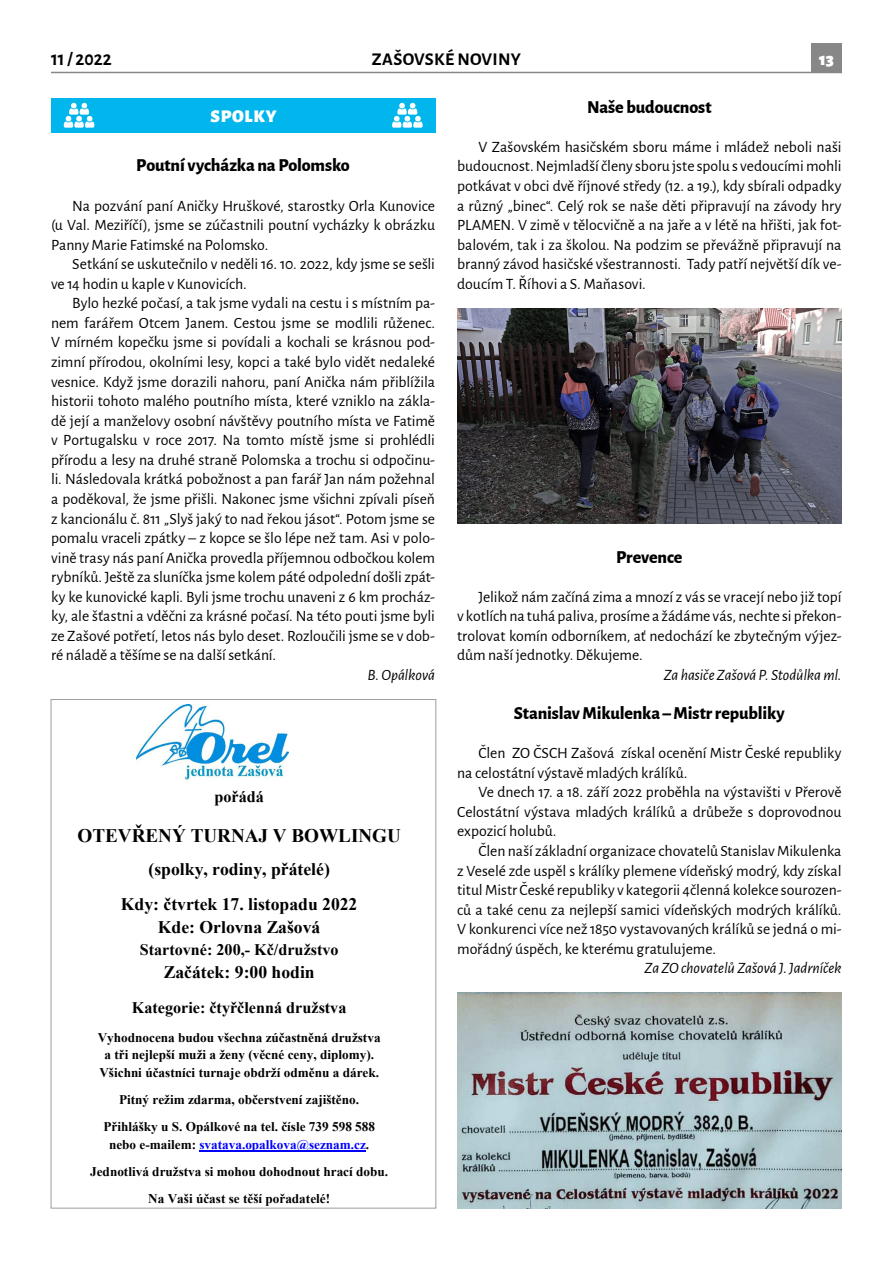
<style>
.page{position:relative;width:893px;height:1263px;background:#fff}
.page>*{position:absolute;margin:0;border:0;box-sizing:border-box;transform-origin:0 0}
.t1{font:700 19.2px "Times New Roman";color:#000}
.t2{font:800 18px "Alegreya Sans";letter-spacing:-.01em;color:#000}
.t3{font:700 18px "Alegreya Sans";letter-spacing:.015em;color:#000}
.t4{font:900 18px "Alegreya Sans";letter-spacing:.045em;color:#fff}
.t5{font:700 17.7px/34.7px "Times New Roman";color:#000;text-align:center}
.t6{font:700 16.2px "Times New Roman";color:#000}
.t7{font:15.75px/19.5px "Alegreya Sans";color:#000;text-align:justify}
.t8{font:italic 15.75px "Alegreya Sans";letter-spacing:-.005em;color:#000}
.t9{font:700 13.2px/17.5px "Times New Roman";color:#000;text-align:center}
.s1{color:#00f}
</style>
<div class="page">
<div style="left:811px;top:43px;width:31px;height:30px;background:#878787"></div>
<hr style="left:51px;top:72px;width:791px;height:1px;background:#878787">
<div style="left:51px;top:98px;width:385px;height:34px;background:#00b6ed"></div>
<svg style="left:64px;top:103px;width:30px;height:25px"></svg>
<svg style="left:392px;top:103px;width:31px;height:25px"></svg>
<hr style="left:199px;top:1150px;width:167px;height:1px;background:#00f">
<img style="left:137px;top:705px;width:151px;height:75px">
<img style="left:457px;top:308px;width:385px;height:215px">
<img style="left:457px;top:993px;width:385px;height:215px">
<p class="t3" style="left:51px;top:46px;width:62px">11 / 2022</p>
<p class="t3" style="left:372px;top:46px;width:151px">ZAŠOVSKÉ NOVINY</p>
<p class="t4" style="left:819px;top:45px;width:16px">13</p>
<p class="t4" style="left:210px;top:102px;width:67px">spolky</p>
<p class="t2" style="left:136px;top:152px;width:215px">Poutní vycházka na Polomsko</p>
<p class="t7" style="left:51px;top:195px;width:386px;text-indent:21px">Na pozvání paní Aničky Hruškové, starostky Orla Kunovice (u Val. Meziříčí), jsme se zúčastnili poutní vycházky k obrázku Panny Marie Fatimské na Polomsko.</p>
<p class="t7" style="left:51px;top:254px;width:386px;text-indent:21px">Setkání se uskutečnilo v neděli 16. 10. 2022, kdy jsme se sešli ve 14 hodin u kaple v Kunovicích.</p>
<p class="t7" style="left:51px;top:293px;width:386px;text-indent:21px">Bylo hezké počasí, a tak jsme vydali na cestu i s místním pa&shy;nem farářem Otcem Janem. Cestou jsme se modlili růženec.<br>V mírném kopečku jsme si povídali a kochali se krásnou pod&shy;zimní přírodou, okolními lesy, kopci a také bylo vidět nedaleké vesnice. Když jsme dorazili nahoru, paní Anička nám přiblížila historii tohoto malého poutního místa, které vzniklo na zákla&shy;dě její a manželovy osobní návštěvy poutního místa ve Fatimě v Portugalsku v roce 2017. Na tomto místě jsme si prohlédli přírodu a lesy na druhé straně Polomska a trochu si odpočinu&shy;li. Následovala krátká pobožnost a pan farář Jan nám požehnal a poděkoval, že jsme přišli. Nakonec jsme všichni zpívali píseň z kancionálu č. 811 „Slyš jaký to nad řekou jásot“. Potom jsme se pomalu vraceli zpátky – z kopce se šlo lépe než tam. Asi v polo&shy;vině trasy nás paní Anička provedla příjemnou odbočkou kolem rybníků. Ještě za sluníčka jsme kolem páté odpolední došli zpát&shy;ky ke kunovické kapli. Byli jsme trochu unaveni z 6 km procház&shy;ky, ale šťastni a vděčni za krásné počasí. Na této pouti jsme byli ze Zašové potřetí, letos nás bylo deset. Rozloučili jsme se v dob&shy;ré náladě a těšíme se na další setkání.</p>
<p class="t8" style="left:367px;top:664px;width:69px">B. Opálková</p>
<p class="t6" style="left:214px;top:785px;width:51px">pořádá</p>
<p class="t1" style="left:78px;top:821px;width:325px">OTEVŘENÝ TURNAJ V BOWLINGU</p>
<p class="t5" style="left:121px;top:851px;width:238px">(spolky, rodiny, přátelé)<br>Kdy: čtvrtek 17. listopadu 2022</p>
<p class="t5" style="left:158px;top:909px;width:164px">Kde: Orlovna Zašová</p>
<p class="t6" style="left:140px;top:938px;width:200px">Startovné: 200,- Kč/družstvo</p>
<p class="t5" style="left:164px;top:954px;width:152px">Začátek: 9:00 hodin</p>
<p class="t6" style="left:132px;top:996px;width:216px">Kategorie: čtyřčlenná družstva</p>
<p class="t9" style="left:98px;top:1028px;width:284px">Vyhodnocena budou všechna zúčastněná družstva a tři nejlepší muži a ženy (věcné ceny, diplomy).<br>Všichni účastníci turnaje obdrží odměnu a dárek.</p>
<p class="t9" style="left:103px;top:1085px;width:273px;line-height:27.3px">Pitný režim zdarma, občerstvení zajištěno.<br>Přihlášky u S. Opálkové na tel. čísle 739 598 588</p>
<p class="t9" style="left:90px;top:1130px;width:299px;line-height:27.2px">nebo e-mailem: <span class="s1">svatava.opalkova@seznam.cz</span>.<br>Jednotlivá družstva si mohou dohodnout hrací dobu.<br>Na Vaši účast se těší pořadatelé!</p>
<p class="t2" style="left:587px;top:93px;width:126px">Naše budoucnost</p>
<p class="t7" style="left:457px;top:136px;width:386px;text-indent:21px">V Zašovském hasičském sboru máme i mládež neboli naši budoucnost. Nejmladší členy sboru jste spolu s vedoucími mohli potkávat v obci dvě říjnové středy (12. a 19.), kdy sbírali odpadky a různý „binec“. Celý rok se naše děti připravují na závody hry PLAMEN. V zimě v tělocvičně a na jaře a v létě na hřišti, jak fot&shy;balovém, tak i za školou. Na podzim se převážně připravují na branný závod hasičské všestrannosti. Tady patří největší dík ve&shy;doucím T. Říhovi a S. Maňasovi.</p>
<p class="t2" style="left:616px;top:543px;width:68px">Prevence</p>
<p class="t7" style="left:457px;top:586px;width:386px;text-indent:21px">Jelikož nám začíná zima a mnozí z vás se vracejí nebo již topí v kotlích na tuhá paliva, prosíme a žádáme vás, nechte si překon&shy;trolovat komín odborníkem, ať nedochází ke zbytečným výjez&shy;dům naší jednotky. Děkujeme.</p>
<p class="t8" style="left:664px;top:664px;width:179px">Za hasiče Zašová P. Stodůlka ml.</p>
<p class="t2" style="left:514px;top:699px;width:272px">Stanislav Mikulenka – Mistr republiky</p>
<p class="t7" style="left:457px;top:743px;width:386px;text-indent:21px">Člen ZO ČSCH Zašová získal ocenění Mistr České republiky na celostátní výstavě mladých králíků.</p>
<p class="t7" style="left:457px;top:782px;width:386px;text-indent:21px">Ve dnech 17. a 18. září 2022 proběhla na výstavišti v Přerově Celostátní výstava mladých králíků a drůbeže s doprovodnou expozicí holubů.</p>
<p class="t7" style="left:457px;top:840px;width:386px;text-indent:21px">Člen naší základní organizace chovatelů Stanislav Mikulenka z Veselé zde uspěl s králíky plemene vídeňský modrý, kdy získal titul Mistr České republiky v kategorii 4členná kolekce sourozen&shy;ců a také cenu za nejlepší samici vídeňských modrých králíků.<br>V konkurenci více než 1850 vystavovaných králíků se jedná o mi&shy;mořádný úspěch, ke kterému gratulujeme.</p>
<p class="t8" style="left:645px;top:957px;width:198px">Za ZO chovatelů Zašová J. Jadrníček</p>
</div>
